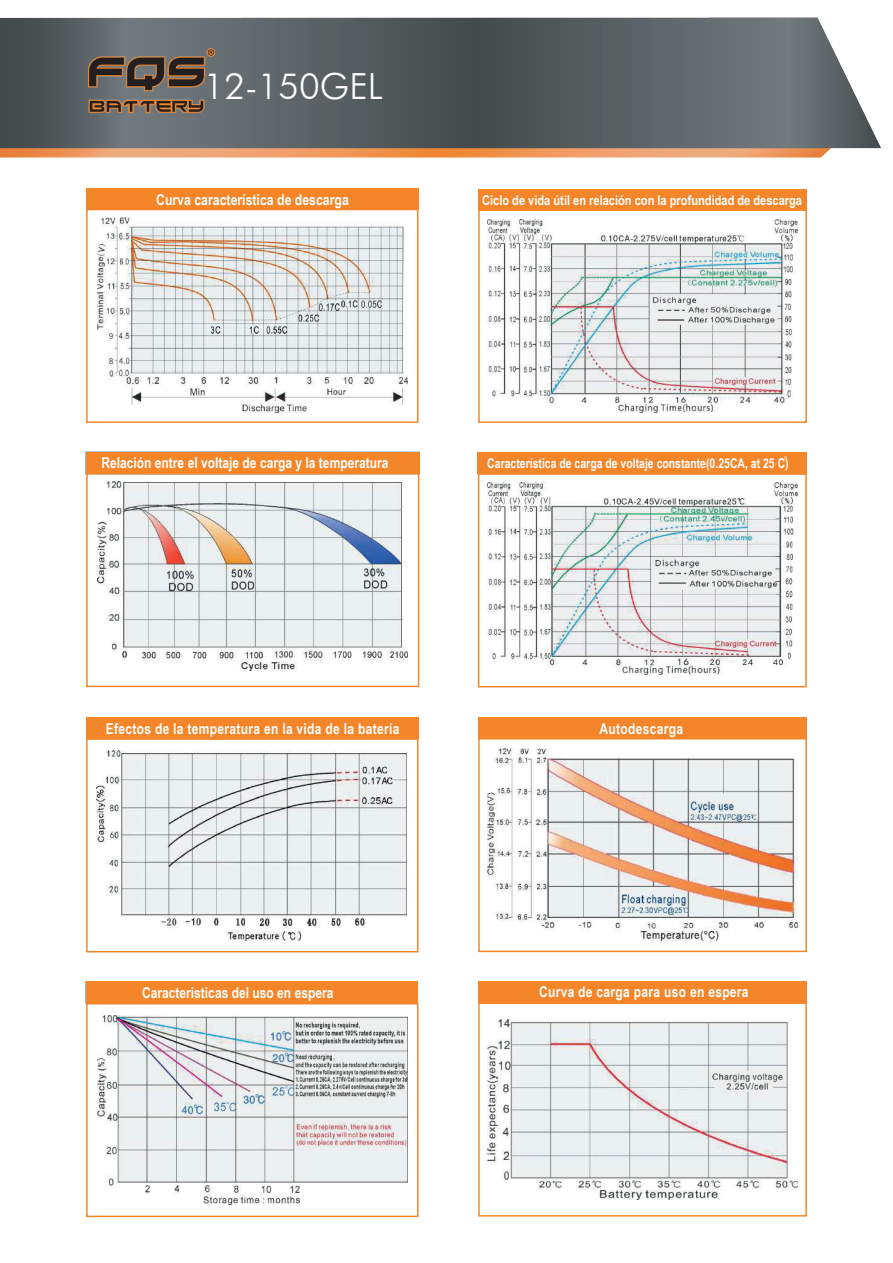
<style>
.page{position:relative;width:893px;height:1263px;background:#fff}
.page>*{position:absolute;margin:0;border:0;box-sizing:border-box;transform-origin:0 0}
.t1{font:300 36px "Futura BT";color:#fff}
.t2{font:700 15px "Arial Narrow";color:#fff}
.t3{font:700 15px "Arial Narrow";letter-spacing:.02em;color:#fff}
.t4{font:700 13.5px "Arial Narrow";color:#fff;scale:.95 1}
.t5{font:700 13.5px "Arial Narrow";color:#fff}
</style>
<div class="page">
<img style="left:0;top:17px;width:881px;height:141px">
<img style="left:80px;top:17px;width:144px;height:136px">
<div style="left:478px;top:982px;width:329px;height:21px;background:#f58529"></div>
<div style="left:478px;top:1002px;width:329px;height:214px;border:1px solid #f58529"></div>
<div style="left:85px;top:981px;width:333px;height:23px;background:#f58529"></div>
<div style="left:86px;top:1003px;width:333px;height:214px;border:1px solid #f58529"></div>
<div style="left:478px;top:189px;width:329px;height:21px;background:#f58529"></div>
<div style="left:478px;top:209px;width:329px;height:214px;border:1px solid #f58529"></div>
<div style="left:478px;top:453px;width:329px;height:21px;background:#f58529"></div>
<div style="left:478px;top:473px;width:329px;height:214px;border:1px solid #f58529"></div>
<div style="left:478px;top:717px;width:329px;height:21px;background:#f58529"></div>
<div style="left:478px;top:738px;width:329px;height:214px;border:1px solid #f58529"></div>
<div style="left:86px;top:738px;width:332px;height:214px;border:1px solid #f58529"></div>
<div style="left:86px;top:717px;width:332px;height:21px;background:#f58529"></div>
<div style="left:86px;top:188px;width:332px;height:21px;background:#f58529"></div>
<div style="left:86px;top:209px;width:332px;height:214px;border:1px solid #f58529"></div>
<div style="left:85px;top:451px;width:335px;height:23px;background:#f58529"></div>
<div style="left:86px;top:473px;width:333px;height:214px;border:1px solid #f58529"></div>
<img style="left:98px;top:217px;width:310px;height:196px">
<img style="left:487px;top:219px;width:310px;height:194px">
<img style="left:98px;top:481px;width:310px;height:189px">
<img style="left:487px;top:483px;width:310px;height:191px">
<img style="left:96px;top:751px;width:311px;height:189px">
<img style="left:487px;top:749px;width:310px;height:191px">
<img style="left:98px;top:1015px;width:310px;height:190px">
<img style="left:487px;top:1019px;width:310px;height:181px">
<h1 class="t1" style="left:204px;top:64px;width:180px">12-150GEL</h1>
<p class="t2" style="left:156px;top:188px;width:194px">Curva característica de descarga</p>
<p class="t5" style="left:482px;top:190px;width:321px">Ciclo de vida útil en relación con la profundidad de descarga</p>
<p class="t2" style="left:101px;top:452px;width:289px">Relación entre el voltaje de carga y la temperatura</p>
<p class="t4" style="left:487px;top:453px;width:319px">Característica de carga de voltaje constante(0.25CA, at 25 C)</p>
<p class="t3" style="left:106px;top:717px;width:295px">Efectos de la temperatura en la vida de la batería</p>
<p class="t3" style="left:599px;top:717px;width:85px">Autodescarga</p>
<p class="t2" style="left:142px;top:981px;width:193px">Caracteristicas del uso en espera</p>
<p class="t3" style="left:539px;top:981px;width:211px">Curva de carga para uso en espera</p>
</div>
